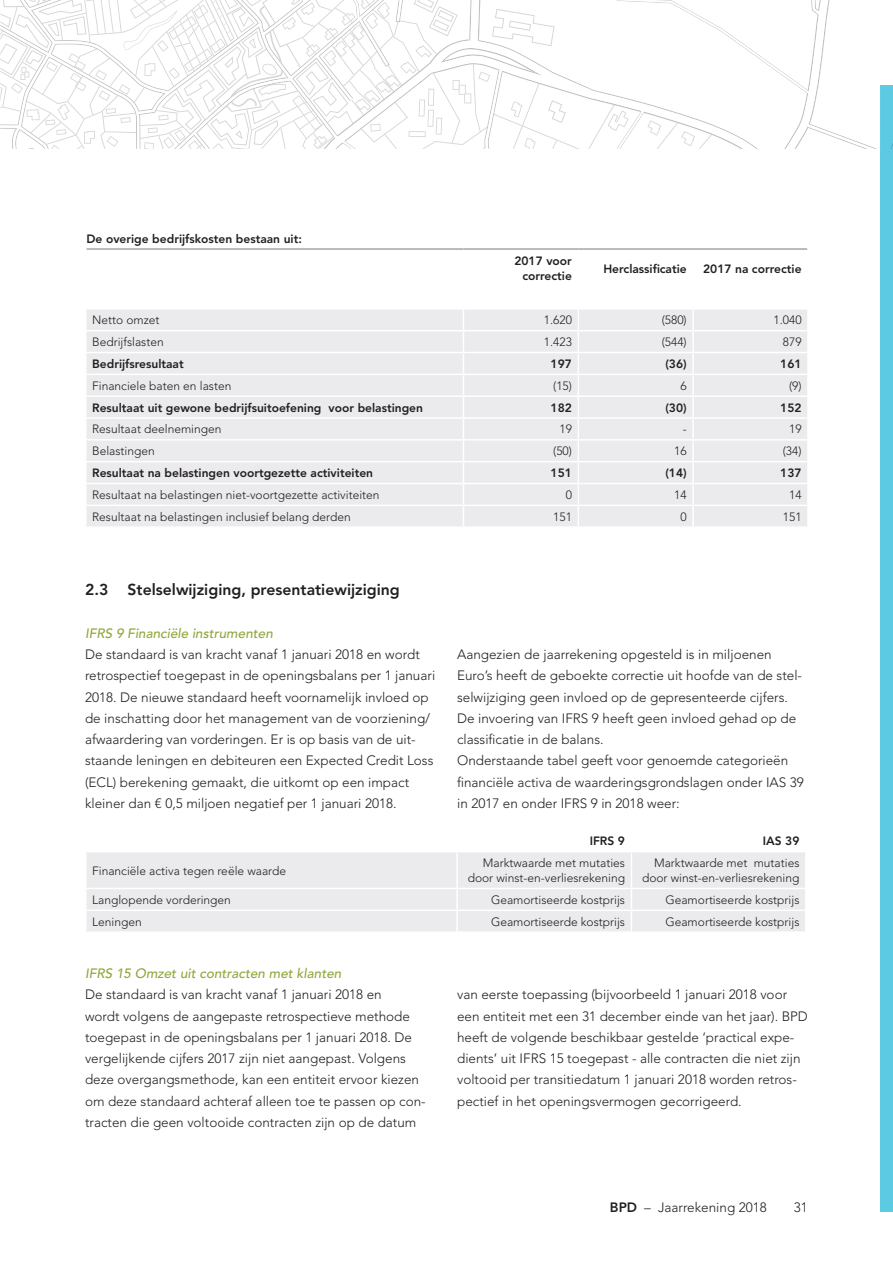
<style>
.page{position:relative;width:893px;height:1263px;background:#fff}
.page>*{position:absolute;margin:0;border:0;box-sizing:border-box;transform-origin:0 0}
.t1{font:800 15.75px "Avenir LT Std";color:#231f20}
.t2{font:300 13.5px/21.3px "Avenir LT Std";color:#231f20}
.t3{font:italic 500 13.5px "Avenir LT Std";color:#90a83d}
.t4{font:300 12px/15px "Avenir LT Std";color:#231f20;text-align:right}
.t5{font:800 12px/15px "Avenir LT Std";color:#231f20;text-align:right}
.s1{font-weight:800}
</style>
<div class="page">
<div style="left:880px;top:85px;width:13px;height:1127px;background:#5dcae4"></div>
<svg style="left:0;top:0;width:893px;height:149px"></svg>
<div style="left:87px;top:310px;width:720px;height:216px;background:#ebeaec"></div>
<hr style="left:85px;top:330px;width:378px;height:1px;background:#fff">
<hr style="left:463px;top:330px;width:115px;height:1px;background:#fff">
<hr style="left:578px;top:330px;width:115px;height:1px;background:#fff">
<hr style="left:693px;top:330px;width:116px;height:1px;background:#fff">
<hr style="left:85px;top:352px;width:378px;height:1px;background:#fff">
<hr style="left:463px;top:352px;width:115px;height:1px;background:#fff">
<hr style="left:578px;top:352px;width:115px;height:1px;background:#fff">
<hr style="left:693px;top:352px;width:116px;height:1px;background:#fff">
<hr style="left:85px;top:374px;width:378px;height:1px;background:#fff">
<hr style="left:463px;top:374px;width:115px;height:1px;background:#fff">
<hr style="left:578px;top:374px;width:115px;height:1px;background:#fff">
<hr style="left:693px;top:374px;width:116px;height:1px;background:#fff">
<hr style="left:85px;top:395px;width:378px;height:2px;background:#fff">
<hr style="left:463px;top:395px;width:115px;height:2px;background:#fff">
<hr style="left:578px;top:395px;width:115px;height:2px;background:#fff">
<hr style="left:693px;top:395px;width:116px;height:2px;background:#fff">
<hr style="left:85px;top:417px;width:378px;height:2px;background:#fff">
<hr style="left:463px;top:417px;width:115px;height:2px;background:#fff">
<hr style="left:578px;top:417px;width:115px;height:2px;background:#fff">
<hr style="left:693px;top:417px;width:116px;height:2px;background:#fff">
<hr style="left:85px;top:439px;width:378px;height:2px;background:#fff">
<hr style="left:463px;top:439px;width:115px;height:2px;background:#fff">
<hr style="left:578px;top:439px;width:115px;height:2px;background:#fff">
<hr style="left:693px;top:439px;width:116px;height:2px;background:#fff">
<hr style="left:85px;top:461px;width:378px;height:1px;background:#fff">
<hr style="left:463px;top:461px;width:115px;height:1px;background:#fff">
<hr style="left:578px;top:461px;width:115px;height:1px;background:#fff">
<hr style="left:693px;top:461px;width:116px;height:1px;background:#fff">
<hr style="left:85px;top:483px;width:378px;height:1px;background:#fff">
<hr style="left:463px;top:483px;width:115px;height:1px;background:#fff">
<hr style="left:578px;top:483px;width:115px;height:1px;background:#fff">
<hr style="left:693px;top:483px;width:116px;height:1px;background:#fff">
<hr style="left:85px;top:505px;width:378px;height:1px;background:#fff">
<hr style="left:463px;top:505px;width:115px;height:1px;background:#fff">
<hr style="left:578px;top:505px;width:115px;height:1px;background:#fff">
<hr style="left:693px;top:505px;width:116px;height:1px;background:#fff">
<svg style="left:578px;top:310px;width:1px;height:216px"></svg>
<hr style="left:87px;top:248px;width:376px;height:2px;background:#a7a2a8">
<hr style="left:463px;top:248px;width:115px;height:2px;background:#a7a2a8">
<hr style="left:578px;top:248px;width:115px;height:2px;background:#a7a2a8">
<hr style="left:693px;top:248px;width:114px;height:2px;background:#a7a2a8">
<hr style="left:692px;top:310px;width:2px;height:20px;background:#fff">
<hr style="left:692px;top:331px;width:2px;height:21px;background:#fff">
<hr style="left:692px;top:353px;width:2px;height:21px;background:#fff">
<hr style="left:692px;top:375px;width:2px;height:20px;background:#fff">
<hr style="left:692px;top:397px;width:2px;height:20px;background:#fff">
<hr style="left:692px;top:419px;width:2px;height:20px;background:#fff">
<hr style="left:692px;top:441px;width:2px;height:20px;background:#fff">
<hr style="left:692px;top:462px;width:2px;height:21px;background:#fff">
<hr style="left:692px;top:484px;width:2px;height:21px;background:#fff">
<svg style="left:463px;top:310px;width:1px;height:216px"></svg>
<hr style="left:692px;top:506px;width:2px;height:20px;background:#fff">
<div style="left:87px;top:852px;width:718px;height:79px;background:#ebeaec"></div>
<hr style="left:85px;top:888px;width:372px;height:1px;background:#fff">
<hr style="left:457px;top:888px;width:174px;height:1px;background:#fff">
<hr style="left:631px;top:888px;width:175px;height:1px;background:#fff">
<hr style="left:85px;top:909px;width:372px;height:2px;background:#fff">
<hr style="left:457px;top:909px;width:174px;height:2px;background:#fff">
<hr style="left:631px;top:909px;width:175px;height:2px;background:#fff">
<hr style="left:456px;top:852px;width:2px;height:36px;background:#fff">
<hr style="left:456px;top:889px;width:2px;height:20px;background:#fff">
<hr style="left:456px;top:911px;width:2px;height:20px;background:#fff">
<hr style="left:631px;top:852px;width:1px;height:36px;background:#fff">
<svg style="left:631px;top:889px;width:1px;height:42px"></svg>
<p class="t5" style="left:87px;top:231px;width:217px">De overige bedrijfskosten bestaan uit:</p>
<p class="t5" style="left:514px;top:253px;width:59px">2017 voor correctie</p>
<p class="t5" style="left:603px;top:261px;width:85px">Her classificatie</p>
<p class="t5" style="left:703px;top:261px;width:100px">2017 na correctie</p>
<p class="t4" style="left:92px;top:313px;width:69px">Netto omzet</p>
<p class="t4" style="left:544px;top:313px;width:30px">1.620</p>
<p class="t4" style="left:662px;top:313px;width:26px">(580)</p>
<p class="t4" style="left:773px;top:313px;width:30px">1.040</p>
<p class="t4" style="left:92px;top:335px;width:73px">Bedrijfslasten</p>
<p class="t4" style="left:544px;top:335px;width:30px">1.423</p>
<p class="t4" style="left:662px;top:335px;width:26px">(544)</p>
<p class="t4" style="left:783px;top:335px;width:20px">879</p>
<p class="t5" style="left:92px;top:356px;width:93px">Bedrijfsresultaat</p>
<p class="t5" style="left:551px;top:356px;width:23px">197</p>
<p class="t5" style="left:665px;top:356px;width:23px">(36)</p>
<p class="t5" style="left:780px;top:356px;width:23px">161</p>
<p class="t4" style="left:92px;top:378px;width:141px">Financiele baten en lasten</p>
<p class="t4" style="left:553px;top:378px;width:20px">(15)</p>
<p class="t4" style="left:680px;top:378px;width:8px">6</p>
<p class="t4" style="left:789px;top:378px;width:14px">(9)</p>
<p class="t5" style="left:92px;top:400px;width:332px">Resultaat uit gewone bedrijfsuitoefening voor belastingen</p>
<p class="t5" style="left:551px;top:400px;width:23px">182</p>
<p class="t5" style="left:665px;top:400px;width:23px">(30)</p>
<p class="t5" style="left:780px;top:400px;width:23px">152</p>
<p class="t4" style="left:92px;top:422px;width:131px">Resultaat deelnemingen</p>
<p class="t4" style="left:559px;top:422px;width:14px">19</p>
<p class="t4" style="left:683px;top:422px;width:5px">-</p>
<p class="t4" style="left:789px;top:422px;width:14px">19</p>
<p class="t4" style="left:92px;top:444px;width:64px">Belastingen</p>
<p class="t4" style="left:553px;top:444px;width:20px">(50)</p>
<p class="t4" style="left:674px;top:444px;width:14px">16</p>
<p class="t4" style="left:783px;top:444px;width:20px">(34)</p>
<p class="t5" style="left:92px;top:465px;width:282px">Resultaat na belastingen voortgezette activiteiten</p>
<p class="t5" style="left:551px;top:465px;width:23px">151</p>
<p class="t5" style="left:665px;top:465px;width:23px">(14)</p>
<p class="t5" style="left:780px;top:465px;width:23px">137</p>
<p class="t4" style="left:92px;top:487px;width:289px">Resultaat na belastingen niet-voortgezette activiteiten</p>
<p class="t4" style="left:566px;top:487px;width:8px">0</p>
<p class="t4" style="left:674px;top:487px;width:14px">14</p>
<p class="t4" style="left:789px;top:487px;width:14px">14</p>
<p class="t4" style="left:92px;top:509px;width:260px">Resultaat na belastingen inclusief belang derden</p>
<p class="t4" style="left:553px;top:509px;width:20px">151</p>
<p class="t4" style="left:680px;top:509px;width:8px">0</p>
<p class="t4" style="left:783px;top:509px;width:20px">151</p>
<p class="t1" style="left:85px;top:580px;width:316px">2.3 Stelselwijziging, presentatiewijziging</p>
<p class="t3" style="left:85px;top:625px;width:189px">IFRS 9 Financiële instrumenten</p>
<p class="t2" style="left:85px;top:644px;width:352px">De standaard is van kracht vanaf 1 januari 2018 en wordt retrospectief toegepast in de openingsbalans per 1 januari 2018. De nieuwe standaard heeft voornamelijk invloed op de inschatting door het management van de voorziening/ afwaardering van vorderingen. Er is op basis van de uit&shy;staande leningen en debiteuren een Expected Credit Loss (ECL) berekening gemaakt, die uitkomt op een impact kleiner dan € 0,5 miljoen negatief per 1 januari 2018.</p>
<p class="t2" style="left:457px;top:644px;width:348px">Aangezien de jaarrekening opgesteld is in miljoenen Euro’s heeft de geboekte correctie uit hoofde van de stel&shy;selwijziging geen invloed op de gepresenteerde cijfers.<br>De invoering van IFRS 9 heeft geen invloed gehad op de classificatie in de balans.<br>Onderstaande tabel geeft voor genoemde categorieën financiële activa de waarderingsgrondslagen onder IAS 39 in 2017 en onder IFRS 9 in 2018 weer:</p>
<p class="t5" style="left:590px;top:834px;width:37px">IFRS 9</p>
<p class="t5" style="left:763px;top:834px;width:38px">IAS 39</p>
<p class="t4" style="left:92px;top:863px;width:195px">Financiële activa tegen reële waarde</p>
<p class="t4" style="left:468px;top:855px;width:159px">Marktwaarde met mutaties door winst-en-verliesrekening</p>
<p class="t4" style="left:642px;top:855px;width:159px">Marktwaarde met mutaties door winst-en-verliesrekening</p>
<p class="t4" style="left:92px;top:892px;width:140px">Langlopende vorderingen</p>
<p class="t4" style="left:491px;top:892px;width:136px">Geamortiseerde kostprijs</p>
<p class="t4" style="left:665px;top:892px;width:136px">Geamortiseerde kostprijs</p>
<p class="t4" style="left:92px;top:914px;width:51px">Leningen</p>
<p class="t4" style="left:491px;top:914px;width:136px">Geamortiseerde kostprijs</p>
<p class="t4" style="left:665px;top:914px;width:136px">Geamortiseerde kostprijs</p>
<p class="t3" style="left:85px;top:965px;width:258px">IFRS 15 Omzet uit contracten met klanten</p>
<p class="t2" style="left:85px;top:984px;width:342px">De standaard is van kracht vanaf 1 januari 2018 en<br>wordt volgens de aangepaste retrospectieve methode toegepast in de openingsbalans per 1 januari 2018. De vergelijkende cijfers 2017 zijn niet aangepast. Volgens deze overgangsmethode, kan een entiteit ervoor kiezen om deze standaard achteraf alleen toe te passen op con&shy;tracten die geen voltooide contracten zijn op de datum</p>
<p class="t2" style="left:457px;top:984px;width:352px">van eerste toepassing (bijvoorbeeld 1 januari 2018 voor een entiteit met een 31 december einde van het jaar). BPD heeft de volgende beschikbaar gestelde ‘practical expe&shy;dients’ uit IFRS 15 toegepast - alle contracten die niet zijn voltooid per transitiedatum 1 januari 2018 worden retros&shy;pectief in het openingsvermogen gecorrigeerd.</p>
<p class="t2" style="left:610px;top:1197px;width:158px"><span class="s1">BPD</span> – Jaarrekening 2018</p>
<p class="t2" style="left:794px;top:1197px;width:16px">31</p>
</div>
